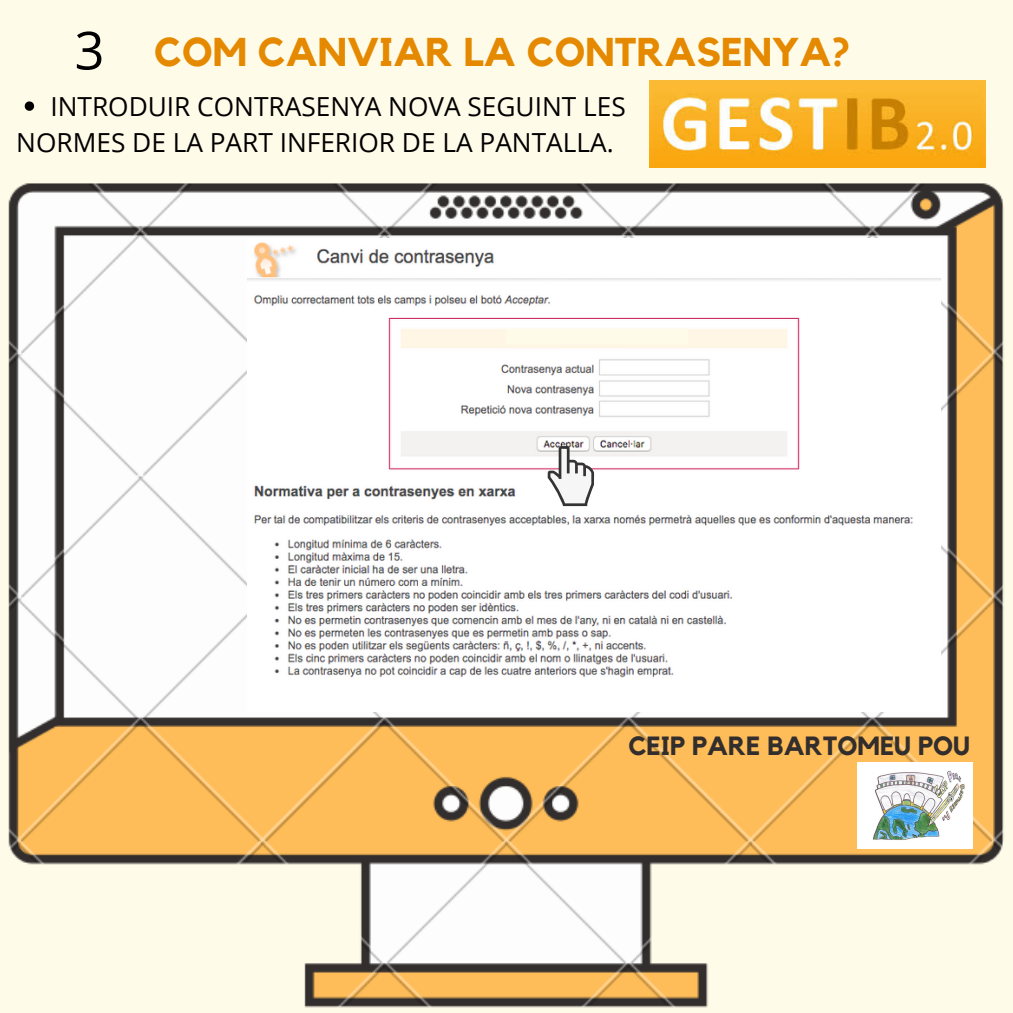
<style>
.page{position:relative;width:1013px;height:1013px;background:#fff}
.page>*{position:absolute;margin:0;border:0;box-sizing:border-box;transform-origin:0 0}
.t1{font:700 40px "Kollektif";color:#e48900}
.t2{font:26.25px/36.5px "Open Sans";color:#000}
.t3{font:700 26.25px "Kollektif";color:#322e2d}
.s1{font-family:"Open Sans";font-weight:400;font-size:52.5px;color:#000}
</style>
<div class="page">
<img style="left:0;top:0;width:1012px;height:1012px">
<img style="left:649px;top:80px;width:336px;height:87px">
<img style="left:247px;top:238px;width:693px;height:473px">
<svg style="left:547px;top:446px;width:47px;height:60px"></svg>
<div style="left:506px;top:328px;width:182px;height:16px;background:#fffbe9"></div>
<svg style="left:25px;top:101px;width:9px;height:10px"></svg>
<img style="left:857px;top:762px;width:115px;height:87px">
<h1 class="t1" style="left:74px;top:33px;width:777px"><span class="s1">3</span> COM CANVIAR LA CONTRASENYA?</h1>
<p class="t2" style="left:16px;top:87px;width:611px;text-indent:34px">INTRODUIR CONTRASENYA NOVA SEGUINT LES<br>NORMES DE LA PART INFERIOR DE LA PANTALLA.</p>
<p class="t3" style="left:628px;top:733px;width:343px">CEIP PARE BARTOMEU POU</p>
</div>
